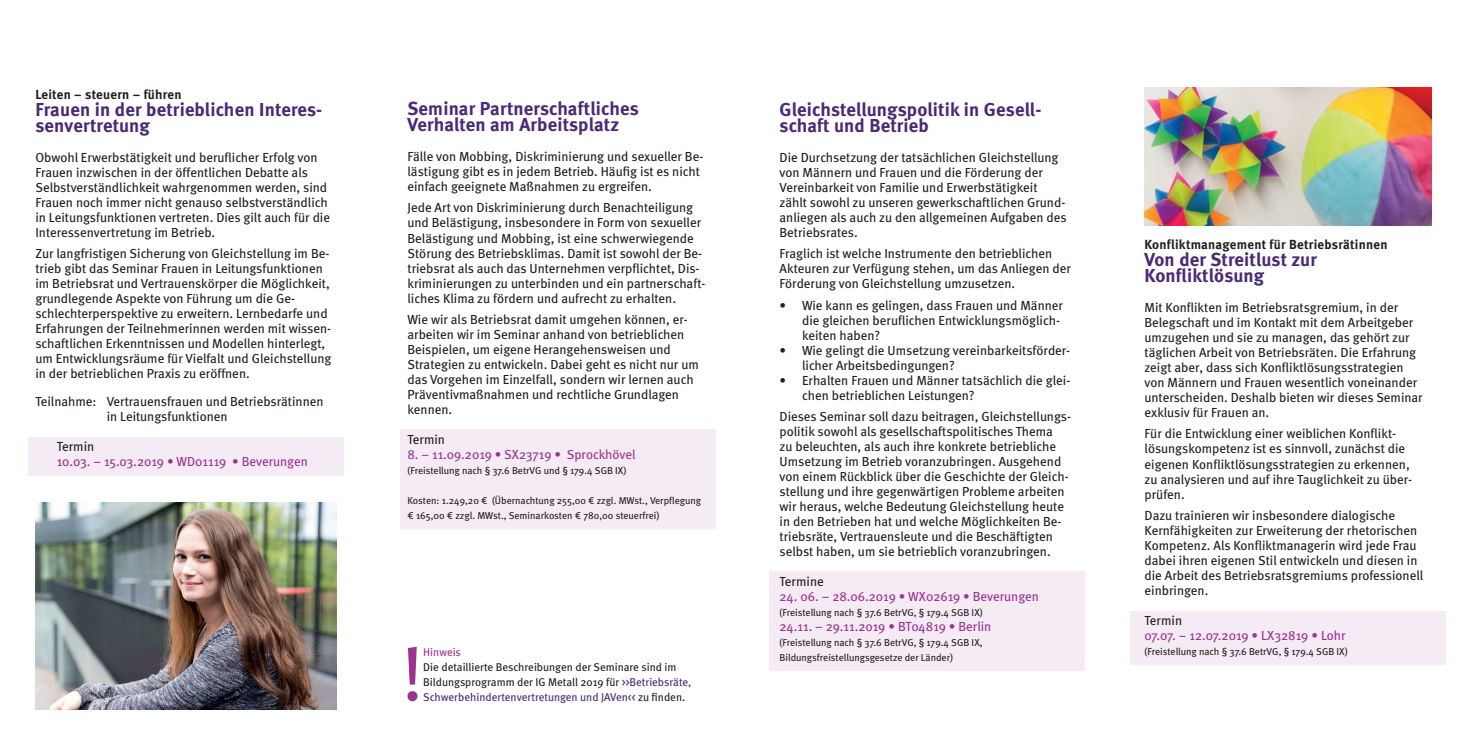
<style>
.page{position:relative;width:1467px;height:745px;background:#fff}
.page>*{position:absolute;margin:0;border:0;box-sizing:border-box;transform-origin:0 0}
.t1{font:76.5px "Meta";color:#9c3393}
.t2{font:700 18.75px/16.2px "Meta";letter-spacing:.01em;color:#4a2a76}
.t3{font:13.12px/15px "Meta";color:#231f20}
.t4{font:13.12px "Meta";color:#9c3393}
.t5{font:700 13.12px "Meta";letter-spacing:.02em;color:#231f20}
.t6{font:11.25px/15px "Meta";color:#231f20}
.t7{font:11.25px "Meta";color:#9c3393}
.t8{font:10px/15px "Meta";color:#231f20}
.s1{color:#4a2a76}
</style>
<div class="page">
<div style="left:1130px;top:610px;width:316px;height:53px;background:#f5ebf4"></div>
<div style="left:769px;top:570px;width:316px;height:100px;background:#f5ebf4"></div>
<div style="left:28px;top:437px;width:316px;height:38px;background:#f5ebf4"></div>
<div style="left:400px;top:429px;width:316px;height:99px;background:#f5ebf4"></div>
<img style="left:1144px;top:88px;width:287px;height:137px">
<img style="left:35px;top:502px;width:302px;height:207px">
<p class="t5" style="left:35px;top:86px;width:148px">Leiten – steuern – führen</p>
<h2 class="t2" style="left:35px;top:100px;width:288px">Frauen in der betrieblichen Interes&shy;senvertretung</h2>
<p class="t3" style="left:35px;top:149px;width:296px">Obwohl Erwerbstätigkeit und beruflicher Erfolg von Frauen inzwischen in der öffentlichen Debatte als Selbstverständlichkeit wahrgenommen werden, sind Frauen noch immer nicht genauso selbstverständlich in Leitungsfunktionen vertreten. Dies gilt auch für die Interessenvertretung im Betrieb.</p>
<p class="t3" style="left:35px;top:246px;width:297px">Zur langfristigen Sicherung von Gleichstellung im Be&shy;trieb gibt das Seminar Frauen in Leitungsfunktionen im Betriebsrat und Vertrauenskörper die Möglichkeit, grundlegende Aspekte von Führung um die Ge&shy;schlechterperspektive zu erweitern. Lernbedarfe und Erfahrungen der Teilnehmerinnen werden mit wissen&shy;schaftlichen Erkenntnissen und Modellen hinterlegt, um Entwicklungsräume für Vielfalt und Gleichstellung in der betrieblichen Praxis zu eröffnen.</p>
<p class="t3" style="left:107px;top:393px;width:218px;text-indent:-71px">Teilnahme: Vertrauensfrauen und Betriebsrätinnen in Leitungsfunktionen</p>
<p class="t3" style="left:57px;top:438px;width:39px">Termin</p>
<p class="t4" style="left:57px;top:453px;width:253px">10.03. – 15.03.2019 • WD01119 • Beverungen</p>
<h2 class="t2" style="left:407px;top:100px;width:233px">Seminar Partnerschaftliches<br>Verhalten am Arbeitsplatz</h2>
<p class="t3" style="left:407px;top:149px;width:297px">Fälle von Mobbing, Diskriminierung und sexueller Be&shy;lästigung gibt es in jedem Betrieb. Häufig ist es nicht einfach geeignete Maßnahmen zu ergreifen.</p>
<p class="t3" style="left:407px;top:200px;width:299px">Jede Art von Diskriminierung durch Benachteiligung und Belästigung, insbesondere in Form von sexueller Belästigung und Mobbing, ist eine schwerwiegende Störung des Betriebsklimas. Damit ist sowohl der Be&shy;triebsrat als auch das Unternehmen verpflichtet, Dis&shy;kriminierungen zu unterbinden und ein partnerschaft&shy;liches Klima zu fördern und aufrecht zu erhalten.</p>
<p class="t3" style="left:407px;top:311px;width:293px">Wie wir als Betriebsrat damit umgehen können, er&shy;arbeiten wir im Seminar anhand von betrieblichen Beispielen, um eigene Herangehensweisen und Strategien zu entwickeln. Dabei geht es nicht nur um das Vorgehen im Einzelfall, sondern wir lernen auch Präventivmaßnahmen und rechtliche Grundlagen kennen.</p>
<p class="t3" style="left:407px;top:431px;width:39px">Termin</p>
<p class="t4" style="left:407px;top:446px;width:230px">8. – 11.09.2019 • SX23719 • Sprockhövel</p>
<p class="t8" style="left:407px;top:462px;width:220px">(Freistellung nach § 37.6 BetrVG und § 179.4 SGB IX)</p>
<p class="t8" style="left:407px;top:492px;width:295px">Kosten: 1.249,20 € (Übernachtung 255,00 € zzgl. MWst., Verpflegung € 165,00 € zzgl. MWst., Seminarkosten € 780,00 steuerfrei)</p>
<h1 class="t1" style="left:402px;top:625px;width:23px">!</h1>
<p class="t7" style="left:423px;top:644px;width:39px">Hinweis</p>
<p class="t6" style="left:423px;top:658px;width:270px">Die detaillierte Beschreibungen der Seminare sind im<br>Bildungsprogramm der IG Metall 2019 für <span class="s1">&gt;&gt;Betriebsräte,<br>Schwerbehindertenvertretungen und JAVen&lt;&lt;</span> zu finden.</p>
<h2 class="t2" style="left:780px;top:100px;width:263px">Gleichstellungspolitik in Gesell&shy;schaft und Betrieb</h2>
<p class="t3" style="left:780px;top:149px;width:289px">Die Durchsetzung der tatsächlichen Gleichstellung von Männern und Frauen und die Förderung der Vereinbarkeit von Familie und Erwerbstätigkeit zählt sowohl zu unseren gewerkschaftlichen Grund&shy;anliegen als auch zu den allgemeinen Aufgaben des Betriebsrates.</p>
<p class="t3" style="left:780px;top:246px;width:293px">Fraglich ist welche Instrumente den betrieblichen<br>Akteuren zur Verfügung stehen, um das Anliegen der<br>Förderung von Gleichstellung umzusetzen.</p>
<p class="t3" style="left:802px;top:297px;width:263px;text-indent:-22px">• Wie kann es gelingen, dass Frauen und Männer die gleichen beruflichen Entwicklungsmöglich&shy;keiten haben?</p>
<p class="t3" style="left:802px;top:342px;width:270px;text-indent:-22px">• Wie gelingt die Umsetzung vereinbarkeitsförder&shy;licher Arbeitsbedingungen?</p>
<p class="t3" style="left:802px;top:372px;width:270px;text-indent:-22px">• Erhalten Frauen und Männer tatsächlich die glei&shy;chen betrieblichen Leistungen?</p>
<p class="t3" style="left:780px;top:408px;width:293px">Dieses Seminar soll dazu beitragen, Gleichstellungs&shy;politik sowohl als gesellschaftspolitisches Thema<br>zu beleuchten, als auch ihre konkrete betriebliche Umsetzung im Betrieb voranzubringen. Ausgehend von einem Rückblick über die Geschichte der Gleich&shy;stellung und ihre gegenwärtigen Probleme arbeiten wir heraus, welche Bedeutung Gleichstellung heute in den Betrieben hat und welche Möglichkeiten Be&shy;triebsräte, Vertrauensleute und die Beschäftigten selbst haben, um sie betrieblich voranzubringen.</p>
<p class="t3" style="left:780px;top:573px;width:46px">Termine</p>
<p class="t4" style="left:780px;top:588px;width:261px">24. 06. – 28.06.2019 • WX02619 • Beverungen</p>
<p class="t8" style="left:780px;top:604px;width:205px">(Freistellung nach § 37.6 BetrVG, § 179.4 SGB IX)</p>
<p class="t4" style="left:780px;top:618px;width:213px">24.11. – 29.11.2019 • BT04819 • Berlin</p>
<p class="t8" style="left:780px;top:634px;width:205px">(Freistellung nach § 37.6 BetrVG, § 179.4 SGB IX,<br>Bildungsfreistellungsgesetze der Länder)</p>
<p class="t5" style="left:1144px;top:236px;width:245px">Konfliktmanagement für Betriebsrätinnen</p>
<h2 class="t2" style="left:1144px;top:250px;width:174px">Von der Streitlust zur<br>Konfliktlösung</h2>
<p class="t3" style="left:1144px;top:299px;width:280px">Mit Konflikten im Betriebsratsgremium, in der Belegschaft und im Kontakt mit dem Arbeitgeber umzugehen und sie zu managen, das gehört zur täglichen Arbeit von Betriebsräten. Die Erfahrung zeigt aber, dass sich Konfliktlösungsstrategien von Männern und Frauen wesentlich voneinander unterscheiden. Deshalb bieten wir dieses Seminar exklusiv für Frauen an.</p>
<p class="t3" style="left:1144px;top:426px;width:269px">Für die Entwicklung einer weiblichen Konflikt&shy;lösungskompetenz ist es sinnvoll, zunächst die eigenen Konfliktlösungsstrategien zu erkennen, zu analysieren und auf ihre Tauglichkeit zu über&shy;prüfen.</p>
<p class="t3" style="left:1144px;top:507px;width:280px">Dazu trainieren wir insbesondere dialogische Kernfähigkeiten zur Erweiterung der rhetorischen Kompetenz. Als Konfliktmanagerin wird jede Frau dabei ihren eigenen Stil entwickeln und diesen in die Arbeit des Betriebsratsgremiums professionell einbringen.</p>
<p class="t3" style="left:1144px;top:612px;width:39px">Termin</p>
<p class="t4" style="left:1144px;top:626px;width:203px">07.07. – 12.07.2019 • LX32819 • Lohr</p>
<p class="t8" style="left:1144px;top:643px;width:205px">(Freistellung nach § 37.6 BetrVG, § 179.4 SGB IX)</p>
</div>
